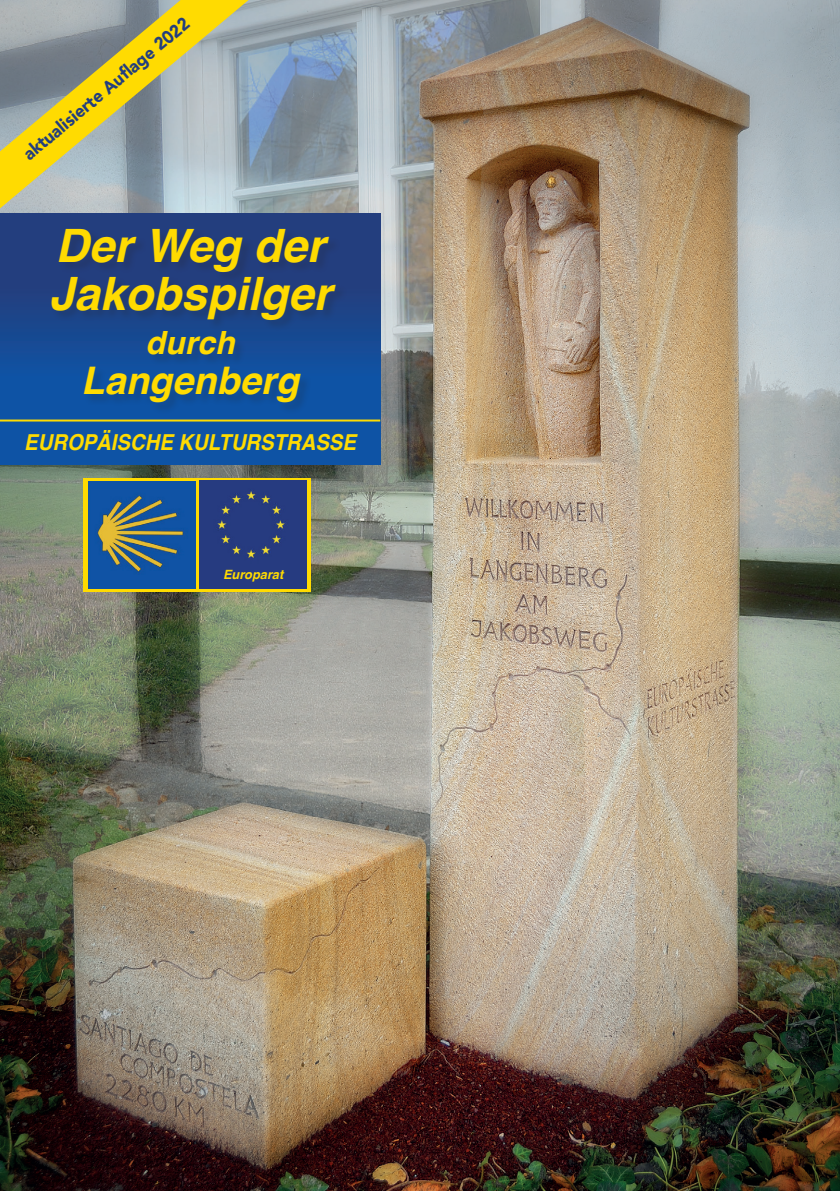
<style>
.page{position:relative;width:840px;height:1191px;background:#fff}
.page>*{position:absolute;margin:0;border:0;box-sizing:border-box;transform-origin:0 0}
.t1{font:italic 700 46px/48px "Helvetica";color:#ffdb01}
.t2{font:italic 700 38px "Helvetica";color:#ffdb01}
.t3{font:italic 700 32px "Helvetica";color:#ffdb01}
.t4{font:italic 700 22px "Helvetica";color:#ffdb01;scale:.92 1}
.t5{font:900 18px "Avenir";color:#233e7e;scale:.94 1}
.t6{font:italic 700 12.8px "Helvetica";color:#ffdb01}
</style>
<div class="page">
<img style="left:0;top:0;width:839px;height:1191px">
<svg style="left:0;top:0;width:248px;height:208px;background:#b4b587"></svg>
<div style="left:0;top:213px;width:380px;height:251px;background:linear-gradient(to bottom,#263977,#0c5aac)"></div>
<div style="left:51px;top:229px;width:297px;height:185px;background:#231f20;opacity:.2"></div>
<hr style="left:0;top:419px;width:380px;height:2px;background:#ffdb01">
<svg style="left:84px;top:478px;width:227px;height:113px;background:#d2bd1c"></svg>
<div style="left:88px;top:481px;width:107px;height:107px;background:#0e53a5"></div>
<img style="left:97px;top:495px;width:87px;height:77px">
<div style="left:199px;top:481px;width:107px;height:107px;background:#263b80"></div>
<img style="left:217px;top:491px;width:69px;height:67px">
<p class="t5" style="left:15px;top:145px;width:226px;rotate:-40deg">aktualisierte Aufl age 2022</p>
<h1 class="t1" style="left:49px;top:222px;width:284px">Der Weg der<br>Jakobspilger</h1>
<h3 class="t3" style="left:145px;top:316px;width:90px">durch</h3>
<h2 class="t2" style="left:81px;top:349px;width:219px">Langenberg</h2>
<p class="t4" style="left:24px;top:424px;width:362px">EUROPÄISCHE KULTURSTRASSE</p>
<p class="t6" style="left:223px;top:563px;width:62px">Europarat</p>
</div>
